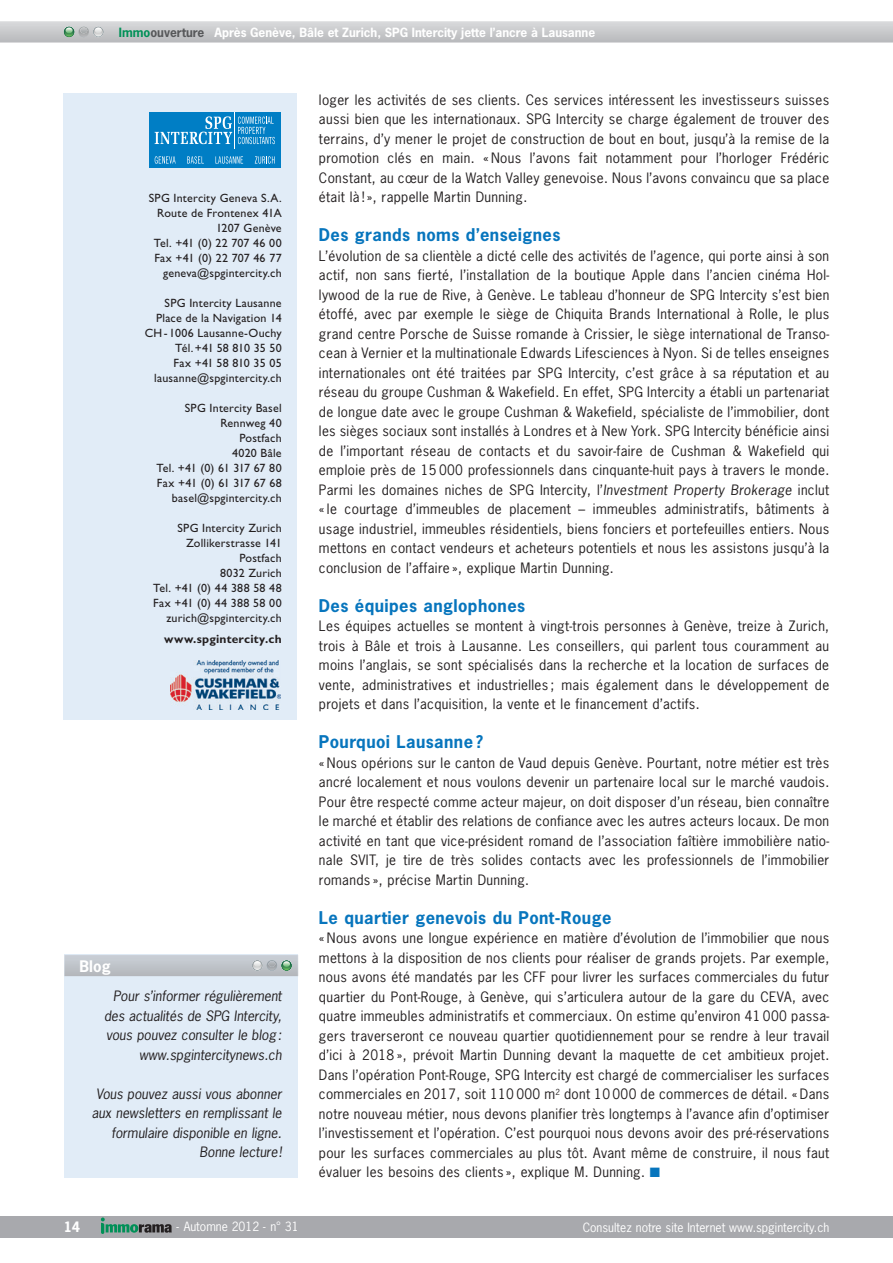
<style>
.page{position:relative;width:893px;height:1263px;background:#fff}
.page>*{position:absolute;margin:0;border:0;box-sizing:border-box;transform-origin:0 0}
.t1{font:700 16.5px "News Gothic Std";letter-spacing:.025em;color:#0775bd}
.t2{font:700 15px "News Gothic Std";color:#fff}
.t3{font:13.5px/19.5px "News Gothic Std";letter-spacing:.025em;color:#231f20;text-align:justify}
.t4{font:italic 13.5px/19.5px "News Gothic Std";color:#231f20;text-align:right}
.t5{font:700 13.5px "News Gothic Std";color:#fff}
.t6{font:12px/15px "Gill Sans Std";letter-spacing:.015em;color:#231f20;text-align:right}
.t7{font:700 12px "News Gothic Std";color:#fff}
.t8{font:12px "News Gothic Std";color:#fff}
.t9{font:700 12px "Gill Sans Std";letter-spacing:.02em;color:#231f20}
.s1{color:#009057}
.s2{color:#57585a}
.s3{font-style:italic}
.s4{color:#0775bd}
</style>
<div class="page">
<div style="left:64px;top:93px;width:233px;height:626px;background:#e1ecf7"></div>
<svg style="left:0;top:21px;width:893px;height:22px;background:#c9cacc"></svg>
<img style="left:170px;top:660px;width:111px;height:50px">
<div style="left:65px;top:954px;width:233px;height:224px;background:#e1ecf7"></div>
<svg style="left:64px;top:955px;width:234px;height:21px;background:#bdc2c7"></svg>
<div style="left:149px;top:112px;width:132px;height:56px;background:#007ec5"></div>
<svg style="left:155px;top:156px;width:21px;height:8px"></svg>
<svg style="left:187px;top:156px;width:17px;height:8px"></svg>
<svg style="left:215px;top:156px;width:28px;height:8px"></svg>
<svg style="left:255px;top:156px;width:20px;height:8px"></svg>
<svg style="left:155px;top:116px;width:77px;height:28px"></svg>
<hr style="left:234px;top:112px;width:1px;height:36px;background:#fff">
<svg style="left:238px;top:117px;width:37px;height:27px"></svg>
<div style="left:0;top:1216px;width:893px;height:21px;background:#a8a9ad"></div>
<svg style="left:101px;top:1217px;width:71px;height:17px"></svg>
<p class="t7" style="left:119px;top:24px;width:478px"><span class="s1">Immo</span><span class="s2">ouverture</span> Après Genève, Bâle et Zurich, SPG Intercity jette l’ancre à Lausanne</p>
<p class="t6" style="left:149px;top:190px;width:134px">SPG Intercity Geneva S.A.<br>Route de Frontenex 41A<br>1207 Genève<br>Tel. +41 (0) 22 707 46 00<br>Fax +41 (0) 22 707 46 77 geneva@spgintercity.ch</p>
<p class="t6" style="left:145px;top:295px;width:138px">SPG Intercity Lausanne<br>Place de la Navigation 14<br>CH - 1006 Lausanne-Ouchy<br>Tél. +41 58 810 35 50<br>Fax +41 58 810 35 05 lausanne@spgintercity.ch</p>
<p class="t6" style="left:156px;top:400px;width:127px">SPG Intercity Basel<br>Rennweg 40<br>Postfach<br>4020 Bâle<br>Tel. +41 (0) 61 317 67 80<br>Fax +41 (0) 61 317 67 68 basel@spgintercity.ch</p>
<p class="t6" style="left:153px;top:520px;width:130px">SPG Intercity Zurich<br>Zollikerstrasse 141<br>Postfach<br>8032 Zurich<br>Tel. +41 (0) 44 388 58 48<br>Fax +41 (0) 44 388 58 00 zurich@spgintercity.ch</p>
<p class="t9" style="left:164px;top:632px;width:119px">www.spgintercity.ch</p>
<p class="t2" style="left:80px;top:956px;width:33px">Blog</p>
<p class="t4" style="left:104px;top:987px;width:179px">Pour s’informer régulièrement des actualités de SPG Intercity, vous pouvez consulter le blog : www.spgintercitynews.ch</p>
<p class="t4" style="left:92px;top:1084px;width:191px">Vous pouvez aussi vous abonner aux newsletters en remplissant le formulaire disponible en ligne.<br>Bonne lecture !</p>
<p class="t3" style="left:319px;top:90px;width:512px">loger les activités de ses clients. Ces services intéressent les investisseurs suisses aussi bien que les internationaux. SPG Intercity se charge également de trouver des terrains, d’y mener le projet de construction de bout en bout, jusqu’à la remise de la promotion clés en main. « Nous l’avons fait notamment pour l’horloger Frédéric Constant, au cœur de la Watch Valley genevoise. Nous l’avons convaincu que sa place était là ! », rappelle Martin Dunning.</p>
<p class="t1" style="left:319px;top:224px;width:243px">Des grands noms d’enseignes</p>
<p class="t3" style="left:319px;top:246px;width:512px">L’évolution de sa clientèle a dicté celle des activités de l’agence, qui porte ainsi à son actif, non sans fierté, l’installation de la boutique Apple dans l’ancien cinéma Hol&shy;lywood de la rue de Rive, à Genève. Le tableau d’honneur de SPG Intercity s’est bien étoffé, avec par exemple le siège de Chiquita Brands International à Rolle, le plus grand centre Porsche de Suisse romande à Crissier, le siège international de Transo&shy;cean à Vernier et la multinationale Edwards Lifesciences à Nyon. Si de telles enseignes internationales ont été traitées par SPG Intercity, c’est grâce à sa réputation et au réseau du groupe Cushman &amp; Wakefield. En effet, SPG Intercity a établi un partenariat de longue date avec le groupe Cushman &amp; Wakefield, spécialiste de l’immobilier, dont les sièges sociaux sont installés à Londres et à New York. SPG Intercity bénéficie ainsi de l’important réseau de contacts et du savoir-faire de Cushman &amp; Wakefield qui emploie près de 15 000 professionnels dans cinquante-huit pays à travers le monde.<br>Parmi les domaines niches de SPG Intercity, l’<span class="s3">Investment Property Brokerage</span> inclut « le courtage d’immeubles de placement – immeubles administratifs, bâtiments à usage industriel, immeubles résidentiels, biens fonciers et portefeuilles entiers. Nous mettons en contact vendeurs et acheteurs potentiels et nous les assistons jusqu’à la conclusion de l’affaire », explique Martin Dunning.</p>
<p class="t1" style="left:319px;top:594px;width:208px">Des équipes anglophones</p>
<p class="t3" style="left:319px;top:616px;width:512px">Les équipes actuelles se montent à vingt-trois personnes à Genève, treize à Zurich, trois à Bâle et trois à Lausanne. Les conseillers, qui parlent tous couramment au moins l’anglais, se sont spécialisés dans la recherche et la location de surfaces de vente, administratives et industrielles ; mais également dans le développement de projets et dans l’acquisition, la vente et le financement d’actifs.</p>
<p class="t1" style="left:319px;top:731px;width:166px">Pourquoi Lausanne ?</p>
<p class="t3" style="left:319px;top:753px;width:512px">« Nous opérions sur le canton de Vaud depuis Genève. Pourtant, notre métier est très ancré localement et nous voulons devenir un partenaire local sur le marché vaudois.<br>Pour être respecté comme acteur majeur, on doit disposer d’un réseau, bien connaître le marché et établir des relations de confiance avec les autres acteurs locaux. De mon activité en tant que vice-président romand de l’association faîtière immobilière natio&shy;nale SVIT, je tire de très solides contacts avec les professionnels de l’immobilier romands », précise Martin Dunning.</p>
<p class="t1" style="left:319px;top:906px;width:294px">Le quartier genevois du Pont-Rouge</p>
<p class="t3" style="left:319px;top:928px;width:512px">« Nous avons une longue expérience en matière d’évolution de l’immobilier que nous mettons à la disposition de nos clients pour réaliser de grands projets. Par exemple, nous avons été mandatés par les CFF pour livrer les surfaces commerciales du futur quartier du Pont-Rouge, à Genève, qui s’articulera autour de la gare du CEVA, avec quatre immeubles administratifs et commerciaux. On estime qu’environ 41 000 passa&shy;gers traverseront ce nouveau quartier quotidiennement pour se rendre à leur travail d’ici à 2018 », prévoit Martin Dunning devant la maquette de cet ambitieux projet.<br>Dans l’opération Pont-Rouge, SPG Intercity est chargé de commercialiser les surfaces commerciales en 2017, soit 110 000 m<sup>2</sup> dont 10 000 de commerces de détail. « Dans notre nouveau métier, nous devons planifier très longtemps à l’avance afin d’optimiser l’investissement et l’opération. C’est pourquoi nous devons avoir des pré-réservations pour les surfaces commerciales au plus tôt. Avant même de construire, il nous faut évaluer les besoins des clients », explique M. Dunning. <span class="s4">■</span></p>
<p class="t5" style="left:64px;top:1218px;width:18px">14</p>
<p class="t8" style="left:176px;top:1219px;width:124px">- Automne 2012 - n° 31</p>
<p class="t8" style="left:583px;top:1219px;width:248px">Consultez notre site Internet www.spgintercity.ch</p>
</div>
